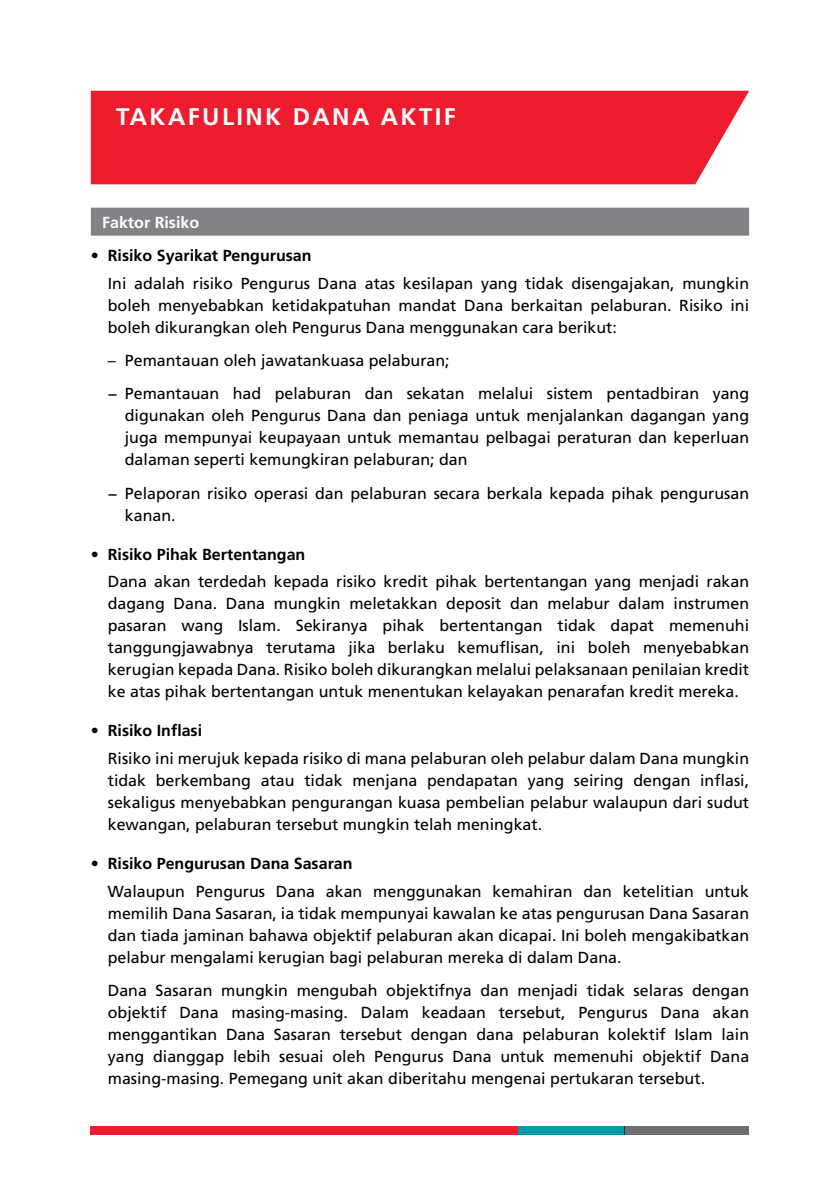
<style>
.page{position:relative;width:840px;height:1191px;background:#fff}
.page>*{position:absolute;margin:0;border:0;box-sizing:border-box;transform-origin:0 0}
.t1{font:700 24px "Frutiger";letter-spacing:.1em;color:#fff}
.t2{font:16px/22px "Frutiger";color:#000;text-align:justify}
.t3{font:700 16px "Frutiger";color:#000}
.t4{font:700 16px "Frutiger";color:#fff}
</style>
<div class="page">
<div style="left:91px;top:1125px;width:426px;height:9px;background:#ed1c2e"></div>
<div style="left:517px;top:1125px;width:107px;height:9px;background:#009da7"></div>
<div style="left:624px;top:1125px;width:124px;height:9px;background:#6d6e71"></div>
<div style="left:91px;top:91px;width:657px;height:93px;background:#ed1c2e"></div>
<div style="left:91px;top:208px;width:657px;height:28px;background:#808285"></div>
<h1 class="t1" style="left:116px;top:103px;width:341px">TAKAFULINK DANA AKTIF</h1>
<p class="t4" style="left:102px;top:212px;width:98px">Faktor Risiko</p>
<p class="t3" style="left:91px;top:246px;width:222px">• Risiko Syarikat Pengurusan</p>
<p class="t2" style="left:108px;top:272px;width:642px">Ini adalah risiko Pengurus Dana atas kesilapan yang tidak disengajakan, mungkin boleh menyebabkan ketidakpatuhan mandat Dana berkaitan pelaburan. Risiko ini boleh dikurangkan oleh Pengurus Dana menggunakan cara berikut:</p>
<p class="t2" style="left:108px;top:344px;width:642px;line-height:33.4px">– Pemantauan oleh jawatankuasa pelaburan;<br>− Pemantauan had pelaburan dan sekatan melalui sistem pentadbiran yang</p>
<p class="t2" style="left:125px;top:405px;width:625px">digunakan oleh Pengurus Dana dan peniaga untuk menjalankan dagangan yang juga mempunyai keupayaan untuk memantau pelbagai peraturan dan keperluan dalaman seperti kemungkiran pelaburan; dan</p>
<p class="t2" style="left:125px;top:482px;width:625px;text-indent:-17px">− Pelaporan risiko operasi dan pelaburan secara berkala kepada pihak pengurusan kanan.</p>
<p class="t3" style="left:91px;top:545px;width:216px">• Risiko Pihak Bertentangan</p>
<p class="t2" style="left:108px;top:571px;width:642px">Dana akan terdedah kepada risiko kredit pihak bertentangan yang menjadi rakan dagang Dana. Dana mungkin meletakkan deposit dan melabur dalam instrumen pasaran wang Islam. Sekiranya pihak bertentangan tidak dapat memenuhi tanggungjawabnya terutama jika berlaku kemuflisan, ini boleh menyebabkan kerugian kepada Dana. Risiko boleh dikurangkan melalui pelaksanaan penilaian kredit ke atas pihak bertentangan untuk menentukan kelayakan penarafan kredit mereka.</p>
<p class="t3" style="left:91px;top:721px;width:113px">• Risiko Inflasi</p>
<p class="t2" style="left:108px;top:747px;width:642px">Risiko ini merujuk kepada risiko di mana pelaburan oleh pelabur dalam Dana mungkin tidak berkembang atau tidak menjana pendapatan yang seiring dengan inflasi, sekaligus menyebabkan pengurangan kuasa pembelian pelabur walaupun dari sudut kewangan, pelaburan tersebut mungkin telah meningkat.</p>
<p class="t3" style="left:91px;top:854px;width:263px">• Risiko Pengurusan Dana Sasaran</p>
<p class="t2" style="left:108px;top:880px;width:642px">Walaupun Pengurus Dana akan menggunakan kemahiran dan ketelitian untuk memilih Dana Sasaran, ia tidak mempunyai kawalan ke atas pengurusan Dana Sasaran dan tiada jaminan bahawa objektif pelaburan akan dicapai. Ini boleh mengakibatkan pelabur mengalami kerugian bagi pelaburan mereka di dalam Dana.</p>
<p class="t2" style="left:108px;top:979px;width:642px">Dana Sasaran mungkin mengubah objektifnya dan menjadi tidak selaras dengan objektif Dana masing-masing. Dalam keadaan tersebut, Pengurus Dana akan menggantikan Dana Sasaran tersebut dengan dana pelaburan kolektif Islam lain yang dianggap lebih sesuai oleh Pengurus Dana untuk memenuhi objektif Dana masing-masing. Pemegang unit akan diberitahu mengenai pertukaran tersebut.</p>
</div>
